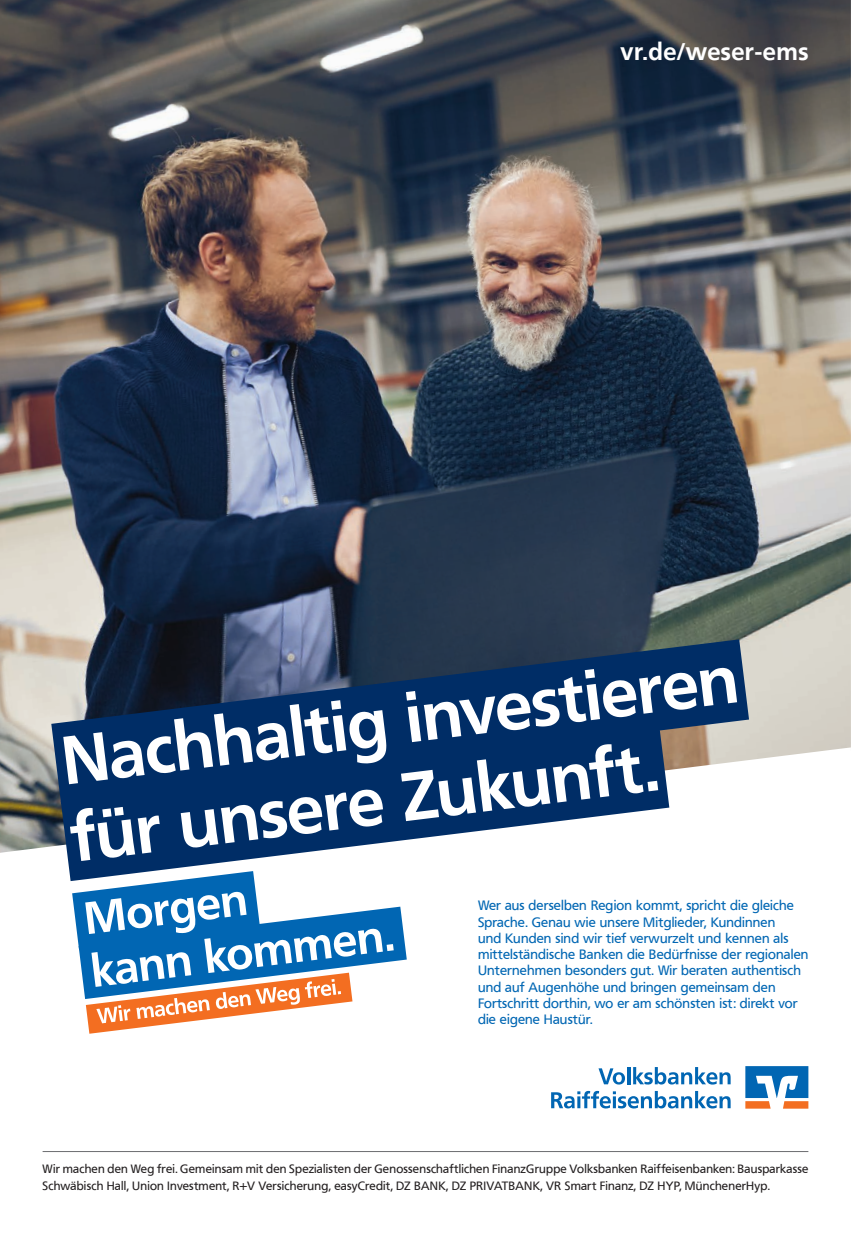
<style>
.page{position:relative;width:851px;height:1234px;background:#fff}
.page>*{position:absolute;margin:0;border:0;box-sizing:border-box;transform-origin:0 0}
.t1{font:700 67.5px/77.6px "Frutiger VR";color:#fff}
.t2{font:700 24px "Frutiger VR";letter-spacing:.02em;color:#fff}
.t3{font:13.5px/16.2px "Frutiger VR";letter-spacing:.01em;color:#0166b3}
.t4{font:12px/16.5px "Frutiger VR";letter-spacing:.015em;color:#231f20}
</style>
<div class="page">
<img style="left:0;top:0;width:850px;height:747px">
<svg style="left:0;top:747px;width:850px;height:405px"></svg>
<svg style="left:51px;top:639px;width:698px;height:165px"></svg>
<svg style="left:61px;top:727px;width:608px;height:154px;fill:#002d66"></svg>
<svg style="left:72px;top:871px;width:335px;height:162px"></svg>
<svg style="left:598px;top:1068px;width:27px;height:16px"></svg>
<hr style="left:627px;top:1066px;width:3px;height:18px;background:#0166b3">
<svg style="left:633px;top:1066px;width:97px;height:18px"></svg>
<svg style="left:551px;top:1090px;width:179px;height:18px"></svg>
<svg style="left:745px;top:1065px;width:63px;height:43px"></svg>
<hr style="left:43px;top:1150px;width:765px;height:1px;background:#6c6d70">
<h2 class="t2" style="left:620px;top:37px;width:189px">vr.de/weser-ems</h2>
<h1 class="t1" style="left:57px;top:723px;width:682px;rotate:-7deg">Nachhaltig investieren für unsere Zukunft.</h1>
<p class="t3" style="left:478px;top:897px;width:332px">Wer aus derselben Region kommt, spricht die gleiche Sprache. Genau wie unsere Mitglieder, Kundinnen<br>und Kunden sind wir tief verwurzelt und kennen als mittelständische Banken die Bedürfnisse der regionalen Unternehmen besonders gut. Wir beraten authentisch und auf Augenhöhe und bringen gemeinsam den Fortschritt dorthin, wo er am schönsten ist: direkt vor die eigene Haustür.</p>
<p class="t4" style="left:43px;top:1160px;width:767px">Wir machen den Weg frei. Gemeinsam mit den Spezialisten der Genossenschaftlichen FinanzGruppe Volksbanken Raiffeisenbanken: Bausparkasse<br>Schwäbisch Hall, Union Investment, R+V Versicherung, easyCredit, DZ BANK, DZ PRIVATBANK, VR Smart Finanz, DZ HYP, MünchenerHyp.</p>
</div>
